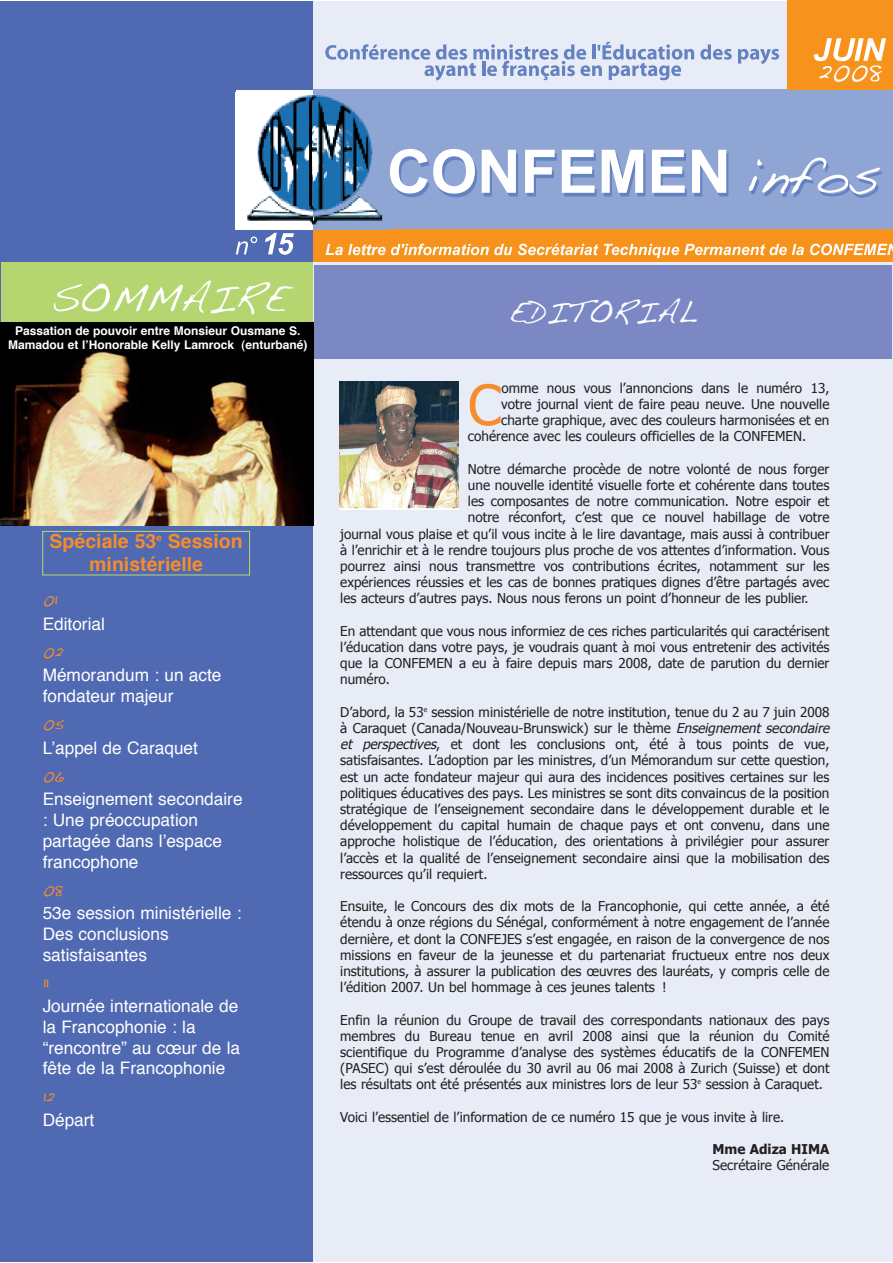
<style>
.page{position:relative;width:893px;height:1263px;background:#fff}
.page>*{position:absolute;margin:0;border:0;box-sizing:border-box;transform-origin:0 0}
.t1{font:55.8px "Tahoma";color:#f68c2b}
.t2{font:30px "Handwriting Dakota";color:#fff}
.t3{font:700 19.5px/23.4px "Helvetica";color:#f68c2b;text-align:center}
.t4{font:17.25px/20.7px "Helvetica";color:#fff}
.t5{font:17.25px "Handwriting Dakota";color:#f68c2b}
.t6{font:13.5px/16.2px "Tahoma";color:#231f20;text-align:justify}
.t7{font:700 13.5px "Tahoma";color:#231f20}
.t8{font:700 12px/14.4px "Helvetica";color:#fff;text-align:center}
.s1{font-style:italic}
</style>
<div class="page">
<div style="left:220px;top:2px;width:672px;height:1260px;background:#e8ecf6"></div>
<div style="left:313px;top:229px;width:579px;height:33px;background:#f7931d"></div>
<div style="left:309px;top:90px;width:583px;height:139px;background:#8fa6d5"></div>
<div style="left:1px;top:2px;width:312px;height:1260px;background:#4f69b2"></div>
<svg style="left:325px;top:244px;width:60px;height:11px"></svg>
<svg style="left:391px;top:244px;width:412px;height:14px"></svg>
<svg style="left:810px;top:244px;width:82px;height:11px"></svg>
<div style="left:236px;top:90px;width:77px;height:139px;background:#fff"></div>
<svg style="left:236px;top:237px;width:21px;height:17px"></svg>
<svg style="left:265px;top:233px;width:29px;height:22px"></svg>
<div style="left:787px;top:0;width:105px;height:90px;background:#f7931d"></div>
<svg style="left:813px;top:38px;width:73px;height:44px"></svg>
<div style="left:1px;top:262px;width:312px;height:70px;background:#b4d56f"></div>
<svg style="left:54px;top:281px;width:240px;height:34px"></svg>
<svg style="left:390px;top:149px;width:128px;height:48px"></svg>
<svg style="left:525px;top:150px;width:120px;height:46px"></svg>
<svg style="left:652px;top:150px;width:34px;height:46px"></svg>
<svg style="left:692px;top:150px;width:36px;height:46px"></svg>
<svg style="left:749px;top:158px;width:133px;height:40px"></svg>
<svg style="left:700px;top:44px;width:31px;height:16px"></svg>
<svg style="left:737px;top:49px;width:42px;height:15px"></svg>
<svg style="left:325px;top:42px;width:369px;height:39px"></svg>
<img style="left:236px;top:95px;width:153px;height:135px">
<img style="left:236px;top:94px;width:77px;height:135px">
<img style="left:1px;top:322px;width:312px;height:203px">
<div style="left:314px;top:266px;width:577px;height:93px;background:#7c88c3"></div>
<img style="left:340px;top:382px;width:119px;height:128px">
<div style="left:42px;top:531px;width:208px;height:44px;border:1px solid #bcd86e"></div>
<p class="t8" style="left:8px;top:324px;width:301px">Passation de pouvoir entre Monsieur Ousmane S.<br>Mamadou et l’Honorable Kelly Lamrock (enturbané)</p>
<h3 class="t3" style="left:50px;top:531px;width:194px">Spéciale 53<sup>e</sup> Session ministérielle</h3>
<p class="t5" style="left:43px;top:586px;width:16px">01</p>
<p class="t4" style="left:43px;top:615px;width:64px">Editorial</p>
<p class="t5" style="left:43px;top:638px;width:22px">02</p>
<p class="t4" style="left:43px;top:666px;width:180px">Mémorandum : un acte fondateur majeur</p>
<p class="t5" style="left:43px;top:710px;width:23px">05</p>
<p class="t4" style="left:43px;top:739px;width:157px">L’appel de Caraquet</p>
<p class="t5" style="left:43px;top:762px;width:23px">06</p>
<p class="t4" style="left:43px;top:790px;width:201px">Enseignement secondaire : Une préoccupation partagée dans l’espace francophone</p>
<p class="t5" style="left:43px;top:876px;width:22px">08</p>
<p class="t4" style="left:43px;top:904px;width:200px">53e session ministérielle :<br>Des conclusions satisfaisantes</p>
<p class="t5" style="left:43px;top:969px;width:7px">11</p>
<p class="t4" style="left:43px;top:997px;width:199px">Journée internationale de la Francophonie : la “rencontre” au cœur de la fête de la Francophonie</p>
<p class="t5" style="left:43px;top:1082px;width:14px">12</p>
<p class="t4" style="left:43px;top:1111px;width:53px">Départ</p>
<h2 class="t2" style="left:509px;top:290px;width:189px">EDITORIAL</h2>
<h1 class="t1" style="left:468px;top:369px;width:35px">C</h1>
<p class="t6" style="left:501px;top:379px;width:329px">omme nous vous l’annoncions dans le numéro 13,</p>
<p class="t6" style="left:501px;top:395px;width:330px">votre journal vient de faire peau neuve. Une nouvelle</p>
<p class="t6" style="left:501px;top:412px;width:329px">charte graphique, avec des couleurs harmonisées et en</p>
<p class="t6" style="left:468px;top:428px;width:340px">cohérence avec les couleurs officielles de la CONFEMEN.</p>
<p class="t6" style="left:468px;top:460px;width:363px">Notre démarche procède de notre volonté de nous forger</p>
<p class="t6" style="left:468px;top:476px;width:363px">une nouvelle identité visuelle forte et cohérente dans toutes</p>
<p class="t6" style="left:468px;top:493px;width:363px">les composantes de notre communication. Notre espoir et</p>
<p class="t6" style="left:468px;top:509px;width:363px">notre réconfort, c’est que ce nouvel habillage de votre</p>
<p class="t6" style="left:340px;top:525px;width:491px">journal vous plaise et qu’il vous incite à le lire davantage, mais aussi à contribuer</p>
<p class="t6" style="left:340px;top:541px;width:490px">à l’enrichir et à le rendre toujours plus proche de vos attentes d’information. Vous</p>
<p class="t6" style="left:340px;top:557px;width:490px">pourrez ainsi nous transmettre vos contributions écrites, notamment sur les</p>
<p class="t6" style="left:340px;top:574px;width:490px">expériences réussies et les cas de bonnes pratiques dignes d’être partagés avec</p>
<p class="t6" style="left:340px;top:590px;width:469px">les acteurs d’autres pays. Nous nous ferons un point d’honneur de les publier.</p>
<p class="t6" style="left:340px;top:622px;width:490px">En attendant que vous nous informiez de ces riches particularités qui caractérisent l’éducation dans votre pays, je voudrais quant à moi vous entretenir des activités que la CONFEMEN a eu à faire depuis mars 2008, date de parution du dernier numéro.</p>
<p class="t6" style="left:340px;top:703px;width:494px;text-align:left">D’abord, la 53<sup>e</sup> session ministérielle de notre institution, tenue du 2 au 7 juin 2008 à Caraquet (Canada/Nouveau-Brunswick) sur le thème <span class="s1">Enseignement secondaire et perspectives</span>, et dont les conclusions ont, été à tous points de vue, satisfaisantes. L’adoption par les ministres, d’un Mémorandum sur cette question, est un acte fondateur majeur qui aura des incidences positives certaines sur les politiques éducatives des pays. Les ministres se sont dits convaincus de la position stratégique de l’enseignement secondaire dans le développement durable et le développement du capital humain de chaque pays et ont convenu, dans une approche holistique de l’éducation, des orientations à privilégier pour assurer l’accès et la qualité de l’enseignement secondaire ainsi que la mobilisation des ressources qu’il requiert.</p>
<p class="t6" style="left:340px;top:898px;width:490px">Ensuite, le Concours des dix mots de la Francophonie, qui cette année, a été étendu à onze régions du Sénégal, conformément à notre engagement de l’année dernière, et dont la CONFEJES s’est engagée, en raison de la convergence de nos missions en faveur de la jeunesse et du partenariat fructueux entre nos deux institutions, à assurer la publication des œuvres des lauréats, y compris celle de l’édition 2007. Un bel hommage à ces jeunes talents !</p>
<p class="t6" style="left:340px;top:1011px;width:491px">Enfin la réunion du Groupe de travail des correspondants nationaux des pays membres du Bureau tenue en avril 2008 ainsi que la réunion du Comité scientifique du Programme d’analyse des systèmes éducatifs de la CONFEMEN (PASEC) qui s’est déroulée du 30 avril au 06 mai 2008 à Zurich (Suisse) et dont les résultats ont été présentés aux ministres lors de leur 53<sup>e</sup> session à Caraquet.</p>
<p class="t6" style="left:340px;top:1108px;width:445px">Voici l’essentiel de l’information de ce numéro 15 que je vous invite à lire.</p>
<p class="t7" style="left:712px;top:1141px;width:118px">Mme Adiza HIMA</p>
<p class="t6" style="left:712px;top:1157px;width:118px">Secrétaire Générale</p>
</div>
